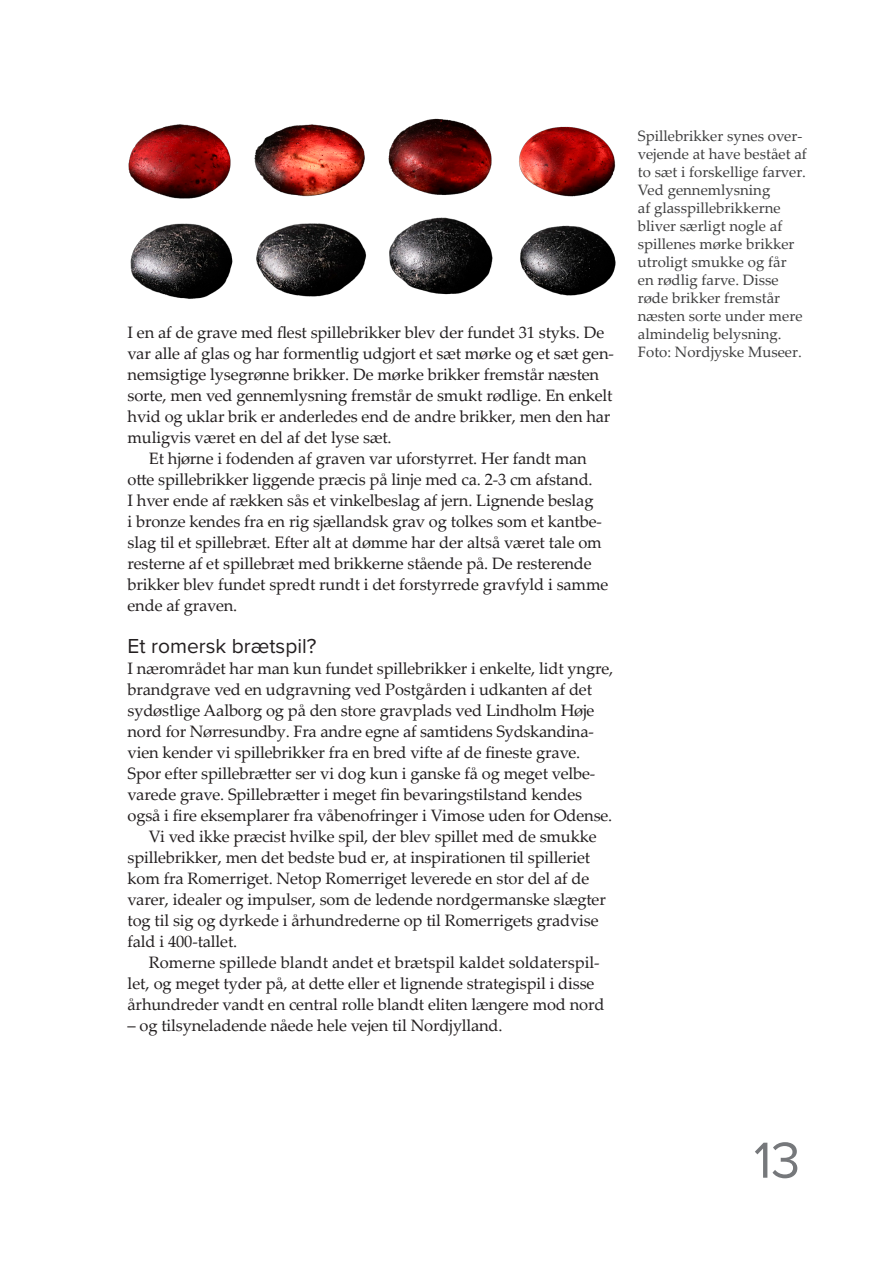
<style>
.page{position:relative;width:893px;height:1263px;background:#fff}
.page>*{position:absolute;margin:0;border:0;box-sizing:border-box;transform-origin:0 0}
.t1{font:52.5px "Proxima Nova";color:#76787b}
.Rubrik{font:21px "Proxima Nova";color:#231f20}
.Normal_0{font:16.5px/21px "Palatino Linotype";letter-spacing:-.01em;color:#231f20}
.Billedtekst{font:15px/18px "Palatino Linotype";color:#3e3e3f}
</style>
<div class="page">
<img style="left:128px;top:118px;width:488px;height:79px">
<img style="left:130px;top:197px;width:486px;height:102px">
<p class="Normal_0" style="left:128px;top:321px;width:488px">I en af de grave med flest spillebrikker blev der fundet 31 styks. De var alle af glas og har formentlig udgjort et sæt mørke og et sæt gen&shy;nemsigtige lysegrønne brikker. De mørke brikker fremstår næsten sorte, men ved gennemlysning fremstår de smukt rødlige. En enkelt hvid og uklar brik er anderledes end de andre brikker, men den har muligvis været en del af det lyse sæt.</p>
<p class="Normal_0" style="left:128px;top:447px;width:482px;text-indent:21px">Et hjørne i fodenden af graven var uforstyrret. Her fandt man otte spillebrikker liggende præcis på linje med ca. 2-3 cm afstand.<br>I hver ende af rækken sås et vinkelbeslag af jern. Lignende beslag<br>i bronze kendes fra en rig sjællandsk grav og tolkes som et kantbe&shy;slag til et spillebræt. Efter alt at dømme har der altså været tale om resterne af et spillebræt med brikkerne stående på. De resterende brikker blev fundet spredt rundt i det forstyrrede gravfyld i samme ende af graven.</p>
<p class="Rubrik" style="left:128px;top:630px;width:191px">Et romersk brætspil?</p>
<p class="Normal_0" style="left:128px;top:657px;width:487px">I nærområdet har man kun fundet spillebrikker i enkelte, lidt yngre, brandgrave ved en udgravning ved Postgården i udkanten af det sydøstlige Aalborg og på den store gravplads ved Lindholm Høje nord for Nørresundby. Fra andre egne af samtidens Sydskandina&shy;vien kender vi spillebrikker fra en bred vifte af de fineste grave.<br>Spor efter spillebrætter ser vi dog kun i ganske få og meget velbe&shy;varede grave. Spillebrætter i meget fin bevaringstilstand kendes også i fire eksemplarer fra våbenofringer i Vimose uden for Odense.</p>
<p class="Normal_0" style="left:128px;top:825px;width:480px;text-indent:21px">Vi ved ikke præcist hvilke spil, der blev spillet med de smukke spillebrikker, men det bedste bud er, at inspirationen til spilleriet kom fra Romerriget. Netop Romerriget leverede en stor del af de varer, idealer og impulser, som de ledende nordgermanske slægter tog til sig og dyrkede i århundrederne op til Romerrigets gradvise fald i 400-tallet.</p>
<p class="Normal_0" style="left:128px;top:951px;width:478px;text-indent:21px">Romerne spillede blandt andet et brætspil kaldet soldaterspil&shy;let, og meget tyder på, at dette eller et lignende strategispil i disse århundreder vandt en central rolle blandt eliten længere mod nord</p>
<p class="Normal_0" style="left:128px;top:1014px;width:376px">– og tilsyneladende nåede hele vejen til Nordjylland.</p>
<p class="Billedtekst" style="left:638px;top:126px;width:171px">Spillebrikker synes over&shy;vejende at have bestået af to sæt i forskellige farver.<br>Ved gennemlysning<br>af glasspillebrikkerne bliver særligt nogle af spillenes mørke brikker utroligt smukke og får<br>en rødlig farve. Disse røde brikker fremstår næsten sorte under mere almindelig belysning.</p>
<p class="Billedtekst" style="left:638px;top:342px;width:165px">Foto: Nordjyske Museer.</p>
<h1 class="t1" style="left:754px;top:1121px;width:48px">13</h1>
</div>
